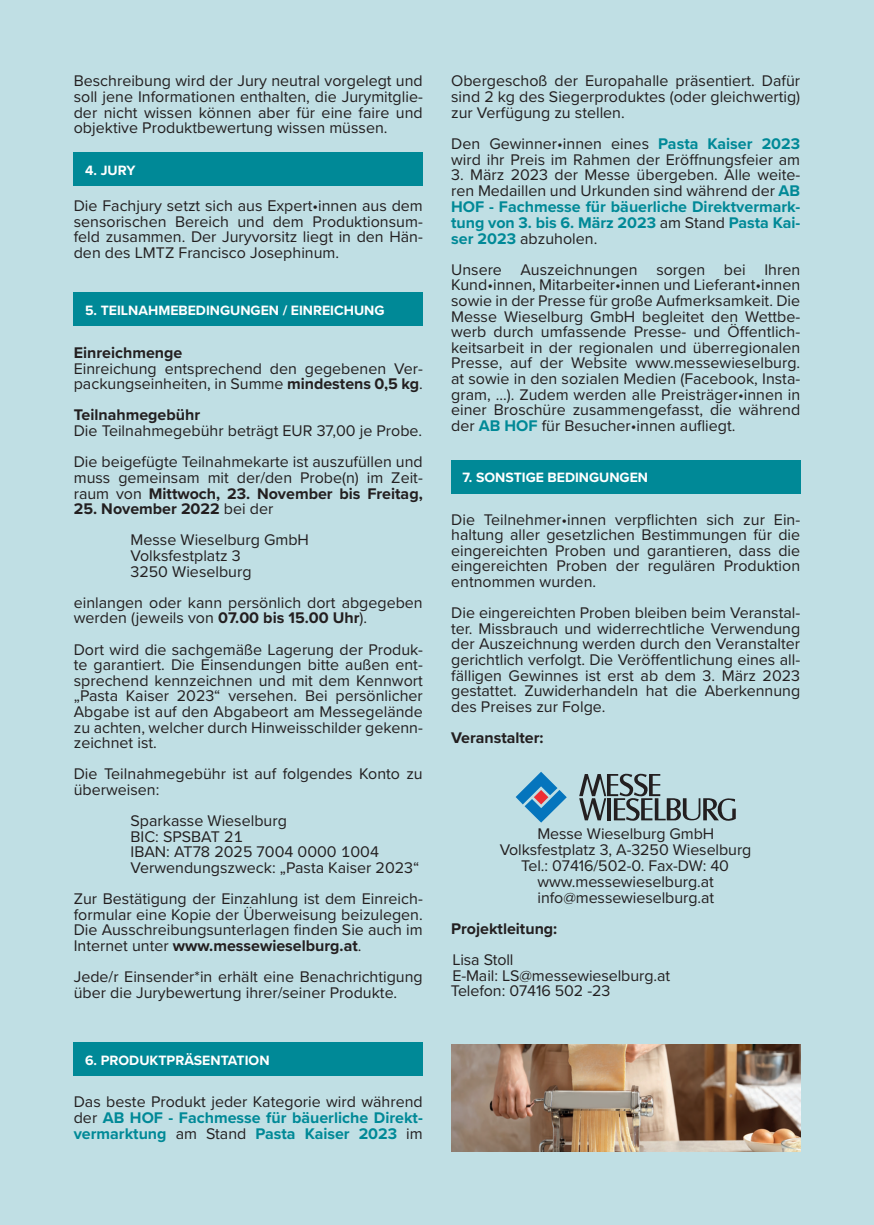
<style>
.page{position:relative;width:874px;height:1225px;background:#fff}
.page>*{position:absolute;margin:0;border:0;box-sizing:border-box;transform-origin:0 0}
.Normalsatz{font:16px/15.6px "Proxima Nova";color:#231f20;text-align:justify}
.t1{font:700 16px/15.8px "Proxima Nova";color:#008997;text-align:justify}
.t2{font:700 16px "Proxima Nova";color:#231f20}
.t3{font:700 14px "Proxima Nova";color:#fff}
.s1{font-weight:700}
.s2{font-weight:400}
.s3{font-weight:400;color:#231f20}
.s4{font-weight:700;color:#008997}
</style>
<div class="page">
<div style="left:0;top:0;width:873px;height:1225px;background:#c0dfe4"></div>
<div style="left:74px;top:153px;width:348px;height:33px;background:#008997"></div>
<div style="left:74px;top:293px;width:348px;height:33px;background:#008997"></div>
<div style="left:74px;top:1042px;width:348px;height:34px;background:#008997"></div>
<div style="left:451px;top:460px;width:348px;height:33px;background:#008997"></div>
<svg style="left:515px;top:771px;width:51px;height:51px"></svg>
<svg style="left:579px;top:773px;width:156px;height:48px"></svg>
<img style="left:451px;top:1045px;width:348px;height:106px">
<p class="Normalsatz" style="left:74px;top:73px;width:350px">Beschreibung wird der Jury neutral vorgelegt und soll jene Informationen enthalten, die Jurymitglie&shy;der nicht wissen können aber für eine faire und objektive Produktbewertung wissen müssen.</p>
<p class="t3" style="left:85px;top:160px;width:52px">4. JURY</p>
<p class="Normalsatz" style="left:74px;top:197px;width:350px">Die Fachjury setzt sich aus Expert•innen aus dem sensorischen Bereich und dem Produktionsum&shy;feld zusammen. Der Juryvorsitz liegt in den Hän&shy;den des LMTZ Francisco Josephinum.</p>
<p class="t3" style="left:85px;top:300px;width:301px">5. TEILNAHMEBEDINGUNGEN / EINREICHUNG</p>
<p class="t2" style="left:74px;top:341px;width:110px">Einreichmenge</p>
<p class="Normalsatz" style="left:74px;top:360px;width:350px">Einreichung entsprechend den gegebenen Ver&shy;packungseinheiten, in Summe <span class="s1">mindestens 0,5 kg</span>.</p>
<p class="t2" style="left:74px;top:403px;width:128px">Teilnahmegebühr</p>
<p class="Normalsatz" style="left:74px;top:422px;width:350px">Die Teilnahmegebühr beträgt EUR 37,00 je Probe.</p>
<p class="Normalsatz" style="left:74px;top:453px;width:350px">Die beigefügte Teilnahmekarte ist auszufüllen und muss gemeinsam mit der/den Probe(n) im Zeit&shy;raum von <span class="s1">Mittwoch, 23. November bis Freitag,</span></p>
<p class="t2" style="left:74px;top:497px;width:201px">25. November 2022 <span class="s2">bei der</span></p>
<p class="Normalsatz" style="left:130px;top:531px;width:180px">Messe Wieselburg GmbH</p>
<p class="Normalsatz" style="left:130px;top:547px;width:112px">Volksfestplatz 3</p>
<p class="Normalsatz" style="left:130px;top:563px;width:122px">3250 Wieselburg</p>
<p class="Normalsatz" style="left:74px;top:594px;width:350px">einlangen oder kann persönlich dort abgegeben werden (jeweils von <span class="s1">07.00 bis 15.00 Uhr</span>).</p>
<p class="Normalsatz" style="left:74px;top:641px;width:350px">Dort wird die sachgemäße Lagerung der Produk&shy;te garantiert. Die Einsendungen bitte außen ent&shy;sprechend kennzeichnen und mit dem Kennwort „Pasta Kaiser 2023“ versehen. Bei persönlicher Abgabe ist auf den Abgabeort am Messegelände zu achten, welcher durch Hinweisschilder gekenn&shy;zeichnet ist.</p>
<p class="Normalsatz" style="left:74px;top:765px;width:350px">Die Teilnahmegebühr ist auf folgendes Konto zu überweisen:</p>
<p class="Normalsatz" style="left:130px;top:812px;width:158px">Sparkasse Wieselburg</p>
<p class="Normalsatz" style="left:130px;top:828px;width:114px">BIC: SPSBAT 21</p>
<p class="Normalsatz" style="left:130px;top:843px;width:250px">IBAN: AT78 2025 7004 0000 1004</p>
<p class="Normalsatz" style="left:130px;top:859px;width:290px">Verwendungszweck: „Pasta Kaiser 2023“</p>
<p class="Normalsatz" style="left:74px;top:890px;width:350px">Zur Bestätigung der Einzahlung ist dem Einreich&shy;formular eine Kopie der Überweisung beizulegen.<br>Die Ausschreibungsunterlagen finden Sie auch im Internet unter <span class="s1">www.messewieselburg.at</span>.</p>
<p class="Normalsatz" style="left:74px;top:968px;width:350px">Jede/r Einsender*in erhält eine Benachrichtigung über die Jurybewertung ihrer/seiner Produkte.</p>
<p class="t3" style="left:85px;top:1049px;width:186px">6. PRODUKTPRÄSENTATION</p>
<p class="t1" style="left:74px;top:1093px;width:350px"><span class="s3">Das beste Produkt jeder Kategorie wird während der</span> AB HOF - Fachmesse für bäuerliche Direkt&shy;vermarktung <span class="s3">am Stand</span> Pasta Kaiser 2023 <span class="s3">im</span></p>
<p class="Normalsatz" style="left:451px;top:73px;width:350px">Obergeschoß der Europahalle präsentiert. Dafür sind 2 kg des Siegerproduktes (oder gleichwertig) zur Verfügung zu stellen.</p>
<p class="Normalsatz" style="left:451px;top:135px;width:350px">Den Gewinner•innen eines <span class="s4">Pasta Kaiser 2023 </span>wird ihr Preis im Rahmen der Eröffnungsfeier am</p>
<p class="Normalsatz" style="left:451px;top:166px;width:350px">3. März 2023 der Messe übergeben. Alle weite&shy;ren Medaillen und Urkunden sind während der <span class="s4">AB HOF - Fachmesse für bäuerliche Direktvermark&shy;tung von 3. bis 6. März 2023</span> am Stand <span class="s4">Pasta Kai&shy;ser 2023</span> abzuholen.</p>
<p class="Normalsatz" style="left:451px;top:261px;width:350px">Unsere Auszeichnungen sorgen bei Ihren Kund•innen, Mitarbeiter•innen und Lieferant•innen sowie in der Presse für große Aufmerksamkeit. Die Messe Wieselburg GmbH begleitet den Wettbe&shy;werb durch umfassende Presse- und Öffentlich&shy;keitsarbeit in der regionalen und überregionalen Presse, auf der Website www.messewieselburg. at sowie in den sozialen Medien (Facebook, Insta&shy;gram, ...). Zudem werden alle Preisträger•innen in einer Broschüre zusammengefasst, die während der <span class="s4">AB HOF</span> für Besucher•innen aufliegt.</p>
<p class="t3" style="left:462px;top:467px;width:187px">7. SONSTIGE BEDINGUNGEN</p>
<p class="Normalsatz" style="left:451px;top:511px;width:350px">Die Teilnehmer•innen verpflichten sich zur Ein&shy;haltung aller gesetzlichen Bestimmungen für die eingereichten Proben und garantieren, dass die eingereichten Proben der regulären Produktion entnommen wurden.</p>
<p class="Normalsatz" style="left:451px;top:604px;width:350px">Die eingereichten Proben bleiben beim Veranstal&shy;ter. Missbrauch und widerrechtliche Verwendung der Auszeichnung werden durch den Veranstalter gerichtlich verfolgt. Die Veröffentlichung eines all&shy;fälligen Gewinnes ist erst ab dem 3. März 2023 gestattet. Zuwiderhandeln hat die Aberkennung des Preises zur Folge.</p>
<p class="t2" style="left:451px;top:725px;width:94px">Veranstalter:</p>
<p class="Normalsatz" style="left:537px;top:825px;width:178px">Messe Wieselburg GmbH</p>
<p class="Normalsatz" style="left:499px;top:841px;width:253px">Volksfestplatz 3, A-3250 Wieselburg</p>
<p class="Normalsatz" style="left:521px;top:857px;width:209px">Tel.: 07416/502-0. Fax-DW: 40</p>
<p class="Normalsatz" style="left:537px;top:873px;width:178px">www.messewieselburg.at</p>
<p class="Normalsatz" style="left:537px;top:889px;width:178px">info@messewieselburg.at</p>
<p class="t2" style="left:451px;top:916px;width:108px">Projektleitung:</p>
<p class="Normalsatz" style="left:452px;top:951px;width:63px">Lisa Stoll</p>
<p class="Normalsatz" style="left:452px;top:967px;width:219px">E-Mail: LS@messewieselburg.at</p>
<p class="Normalsatz" style="left:450px;top:982px;width:161px">Telefon: 07416 502 -23</p>
</div>
